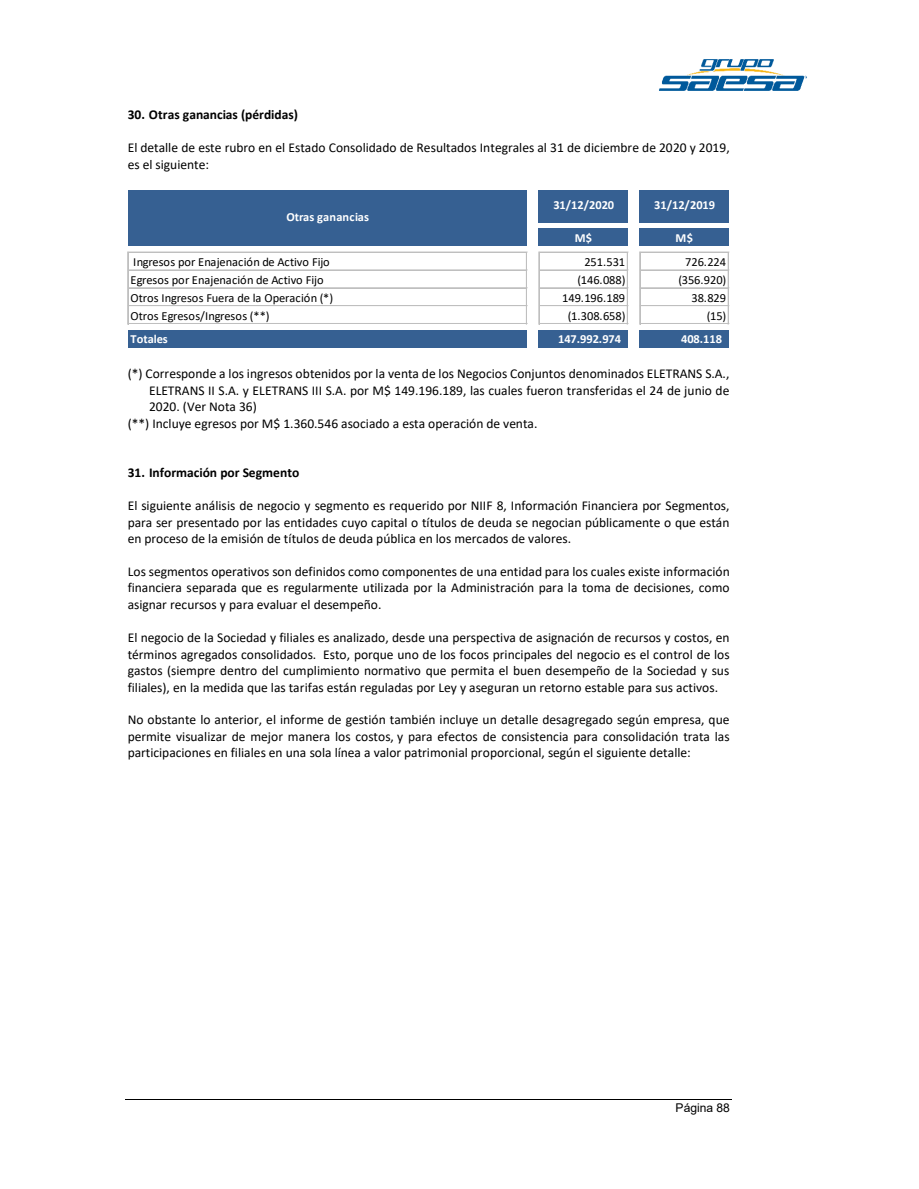
<style>
.page{position:relative;width:919px;height:1189px;background:#fff}
.page>*{position:absolute;margin:0;border:0;box-sizing:border-box;transform-origin:0 0}
.t1{font:13.5px/16.5px "Calibri";color:#000;text-align:justify}
.t2{font:700 13.5px "Calibri";color:#000}
.t3{font:12.3px "Calibri";letter-spacing:-.005em;color:#000}
.t4{font:700 12.3px "Calibri";letter-spacing:-.005em;color:#fff}
.t5{font:12px "Arial";letter-spacing:-.005em;color:#000}
</style>
<div class="page">
<hr style="left:125px;top:1098px;width:606px;height:1px;background:#000">
<img style="left:659px;top:59px;width:148px;height:32px">
<div style="left:128px;top:189px;width:399px;height:33px;background:#366092"></div>
<div style="left:538px;top:189px;width:89px;height:33px;background:#366092"></div>
<div style="left:639px;top:189px;width:89px;height:33px;background:#366092"></div>
<div style="left:128px;top:222px;width:399px;height:7px;background:#366092"></div>
<div style="left:128px;top:229px;width:399px;height:17px;background:#366092"></div>
<div style="left:538px;top:229px;width:89px;height:17px;background:#366092"></div>
<div style="left:639px;top:229px;width:89px;height:17px;background:#366092"></div>
<div style="left:128px;top:330px;width:399px;height:17px;background:#366092"></div>
<div style="left:538px;top:330px;width:89px;height:17px;background:#366092"></div>
<div style="left:639px;top:330px;width:89px;height:17px;background:#366092"></div>
<hr style="left:128px;top:252px;width:399px;height:1px;background:#bfbfbf">
<hr style="left:539px;top:252px;width:88px;height:1px;background:#bfbfbf">
<hr style="left:128px;top:269px;width:399px;height:1px;background:#bfbfbf">
<hr style="left:128px;top:270px;width:399px;height:1px;background:#bfbfbf">
<hr style="left:539px;top:269px;width:88px;height:1px;background:#bfbfbf">
<hr style="left:539px;top:270px;width:88px;height:1px;background:#bfbfbf">
<hr style="left:128px;top:287px;width:399px;height:1px;background:#bfbfbf">
<hr style="left:128px;top:288px;width:399px;height:1px;background:#bfbfbf">
<hr style="left:539px;top:287px;width:88px;height:1px;background:#bfbfbf">
<hr style="left:539px;top:288px;width:88px;height:1px;background:#bfbfbf">
<hr style="left:128px;top:305px;width:399px;height:1px;background:#bfbfbf">
<hr style="left:539px;top:305px;width:88px;height:1px;background:#bfbfbf">
<hr style="left:128px;top:323px;width:399px;height:1px;background:#bfbfbf">
<hr style="left:539px;top:323px;width:88px;height:1px;background:#bfbfbf">
<hr style="left:127px;top:252px;width:1px;height:72px;background:#bfbfbf">
<hr style="left:128px;top:252px;width:1px;height:72px;background:#bfbfbf">
<hr style="left:526px;top:253px;width:1px;height:71px;background:#bfbfbf">
<hr style="left:538px;top:252px;width:1px;height:72px;background:#bfbfbf">
<hr style="left:626px;top:253px;width:1px;height:71px;background:#bfbfbf">
<hr style="left:627px;top:253px;width:1px;height:71px;background:#bfbfbf">
<hr style="left:639px;top:252px;width:1px;height:72px;background:#bfbfbf">
<hr style="left:727px;top:253px;width:1px;height:71px;background:#bfbfbf">
<hr style="left:728px;top:253px;width:1px;height:71px;background:#bfbfbf">
<hr style="left:640px;top:252px;width:88px;height:1px;background:#bfbfbf">
<hr style="left:640px;top:269px;width:88px;height:1px;background:#bfbfbf">
<hr style="left:640px;top:270px;width:88px;height:1px;background:#bfbfbf">
<hr style="left:640px;top:287px;width:88px;height:1px;background:#bfbfbf">
<hr style="left:640px;top:288px;width:88px;height:1px;background:#bfbfbf">
<hr style="left:640px;top:305px;width:88px;height:1px;background:#bfbfbf">
<hr style="left:640px;top:323px;width:88px;height:1px;background:#bfbfbf">
<h1 class="t2" style="left:128px;top:105px;width:172px">30. Otras ganancias (pérdidas)</h1>
<p class="t1" style="left:128px;top:139px;width:603px">El detalle de este rubro en el Estado Consolidado de Resultados Integrales al 31 de diciembre de 2020 y 2019, es el siguiente:</p>
<p class="t4" style="left:286px;top:208px;width:84px">Otras ganancias</p>
<p class="t4" style="left:553px;top:197px;width:62px">31/12/2020</p>
<p class="t4" style="left:654px;top:197px;width:62px">31/12/2019</p>
<p class="t4" style="left:574px;top:229px;width:19px">M$</p>
<p class="t4" style="left:675px;top:229px;width:19px">M$</p>
<p class="t3" style="left:133px;top:254px;width:198px">Ingresos por Enajenación de Activo Fijo</p>
<p class="t3" style="left:584px;top:254px;width:42px">251.531</p>
<p class="t3" style="left:685px;top:254px;width:42px">726.224</p>
<p class="t3" style="left:130px;top:272px;width:194px">Egresos por Enajenación de Activo Fijo</p>
<p class="t3" style="left:577px;top:272px;width:49px">(146.088)</p>
<p class="t3" style="left:678px;top:272px;width:49px">(356.920)</p>
<p class="t3" style="left:130px;top:289px;width:204px">Otros Ingresos Fuera de la Operación (*)</p>
<p class="t3" style="left:562px;top:289px;width:64px">149.196.189</p>
<p class="t3" style="left:691px;top:289px;width:36px">38.829</p>
<p class="t3" style="left:130px;top:307px;width:141px">Otros Egresos/Ingresos (**)</p>
<p class="t3" style="left:567px;top:307px;width:59px">(1.308.658)</p>
<p class="t3" style="left:706px;top:307px;width:21px">(15)</p>
<p class="t4" style="left:130px;top:330px;width:39px">Totales</p>
<p class="t4" style="left:558px;top:330px;width:64px">147.992.974</p>
<p class="t4" style="left:681px;top:330px;width:42px">408.118</p>
<p class="t1" style="left:149px;top:365px;width:582px;text-indent:-21px">(*) Corresponde a los ingresos obtenidos por la venta de los Negocios Conjuntos denominados ELETRANS S.A., ELETRANS II S.A. y ELETRANS III S.A. por M$ 149.196.189, las cuales fueron transferidas el 24 de junio de 2020. (Ver Nota 36)</p>
<p class="t1" style="left:128px;top:414px;width:411px">(**) Incluye egresos por M$ 1.360.546 asociado a esta operación de venta.</p>
<h1 class="t2" style="left:128px;top:463px;width:173px">31. Información por Segmento</h1>
<p class="t1" style="left:128px;top:497px;width:603px">El siguiente análisis de negocio y segmento es requerido por NIIF 8, Información Financiera por Segmentos, para ser presentado por las entidades cuyo capital o títulos de deuda se negocian públicamente o que están en proceso de la emisión de títulos de deuda pública en los mercados de valores.</p>
<p class="t1" style="left:128px;top:563px;width:603px">Los segmentos operativos son definidos como componentes de una entidad para los cuales existe información financiera separada que es regularmente utilizada por la Administración para la toma de decisiones, como asignar recursos y para evaluar el desempeño.</p>
<p class="t1" style="left:128px;top:628px;width:603px">El negocio de la Sociedad y filiales es analizado, desde una perspectiva de asignación de recursos y costos, en términos agregados consolidados. Esto, porque uno de los focos principales del negocio es el control de los gastos (siempre dentro del cumplimiento normativo que permita el buen desempeño de la Sociedad y sus filiales), en la medida que las tarifas están reguladas por Ley y aseguran un retorno estable para sus activos.</p>
<p class="t1" style="left:128px;top:711px;width:603px">No obstante lo anterior, el informe de gestión también incluye un detalle desagregado según empresa, que permite visualizar de mejor manera los costos, y para efectos de consistencia para consolidación trata las participaciones en filiales en una sola línea a valor patrimonial proporcional, según el siguiente detalle:</p>
<p class="t5" style="left:675px;top:1099px;width:56px">Página 88</p>
</div>
